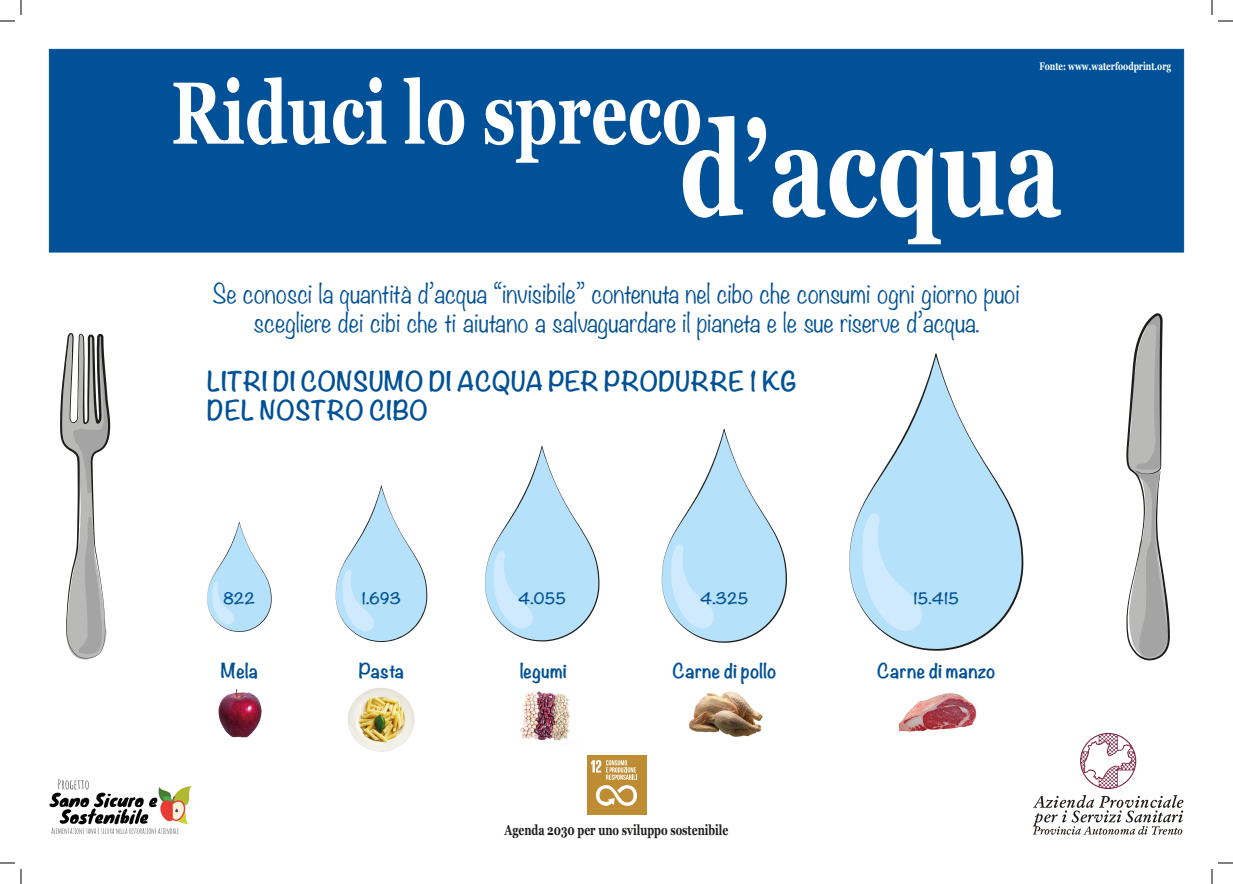
<style>
.page{position:relative;width:1233px;height:884px;background:#fff}
.page>*{position:absolute;margin:0;border:0;box-sizing:border-box;transform-origin:0 0}
.t1{font:700 132px "Georgia";color:#fff;scale:.73 1}
.t2{font:700 88px "Georgia";color:#fff;scale:.73 1}
.t3{font:300 24px/28.8px "Noteworthy";color:#005197;text-align:center}
.t4{font:700 24px/28.8px "Noteworthy";color:#005197}
.t5{font:700 18px "Noteworthy";color:#005197}
.t6{font:700 14.3px "Georgia";color:#1d1d1b;scale:.73 1}
.t7{font:700 14px "Noteworthy";color:#005197}
.t8{font:700 11px "Georgia";color:#fff;scale:.73 1}
</style>
<div class="page">
<div style="left:49px;top:49px;width:1135px;height:204px;background:#005197;border:1px solid #005197"></div>
<img style="left:49px;top:779px;width:142px;height:55px">
<svg style="left:1080px;top:733px;width:56px;height:56px"></svg>
<svg style="left:1032px;top:795px;width:151px;height:40px"></svg>
<svg style="left:60px;top:333px;width:50px;height:327px"></svg>
<svg style="left:1126px;top:313px;width:44px;height:347px"></svg>
<div style="left:586px;top:755px;width:60px;height:60px;background:#be8c32"></div>
<svg style="left:591px;top:760px;width:46px;height:46px"></svg>
<svg style="left:207px;top:522px;width:65px;height:110px"></svg>
<svg style="left:336px;top:485px;width:91px;height:157px"></svg>
<svg style="left:485px;top:445px;width:114px;height:196px"></svg>
<svg style="left:662px;top:428px;width:125px;height:215px"></svg>
<svg style="left:849px;top:352px;width:174px;height:299px;fill:#b5e1fa"></svg>
<svg style="left:862px;top:513px;width:64px;height:118px;background:#c0e4fa"></svg>
<img style="left:218px;top:689px;width:44px;height:49px">
<img style="left:348px;top:687px;width:67px;height:65px">
<img style="left:520px;top:691px;width:51px;height:50px">
<img style="left:688px;top:691px;width:75px;height:46px">
<img style="left:898px;top:693px;width:79px;height:39px">
<svg style="left:1218px;top:20px;width:15px;height:2px"></svg>
<svg style="left:1218px;top:862px;width:15px;height:2px"></svg>
<svg style="left:0;top:0;width:22px;height:22px"></svg>
<svg style="left:0;top:862px;width:22px;height:22px"></svg>
<svg style="left:1211px;top:0;width:1px;height:15px"></svg>
<svg style="left:1211px;top:869px;width:1px;height:15px"></svg>
<p class="t8" style="left:1039px;top:58px;width:182px">Fonte: www.waterfoodprint.org</p>
<h2 class="t2" style="left:171px;top:47px;width:729px">Riduci lo spreco</h2>
<h1 class="t1" style="left:679px;top:70px;width:525px">d’acqua</h1>
<p class="t3" style="left:213px;top:278px;width:808px">Se conosci la quantità d’acqua “invisibile” contenuta nel cibo che consumi ogni giorno puoi scegliere dei cibi che ti aiutano a salvaguardare il pianeta e le sue riserve d’acqua.</p>
<p class="t4" style="left:207px;top:367px;width:591px">LITRI DI CONSUMO DI ACQUA PER PRODURRE 1 KG<br>DEL NOSTRO CIBO</p>
<p class="t7" style="left:224px;top:586px;width:33px">822</p>
<p class="t7" style="left:362px;top:586px;width:41px">1.693</p>
<p class="t7" style="left:518px;top:586px;width:50px">4.055</p>
<p class="t7" style="left:700px;top:586px;width:50px">4.325</p>
<p class="t7" style="left:913px;top:586px;width:47px">15.415</p>
<p class="t5" style="left:221px;top:655px;width:39px">Mela</p>
<p class="t5" style="left:359px;top:655px;width:47px">Pasta</p>
<p class="t5" style="left:520px;top:655px;width:48px">legumi</p>
<p class="t5" style="left:672px;top:655px;width:105px">Carne di pollo</p>
<p class="t5" style="left:877px;top:655px;width:120px">Carne di manzo</p>
<p class="t6" style="left:504px;top:819px;width:308px">Agenda 2030 per uno sviluppo sostenibile</p>
</div>
